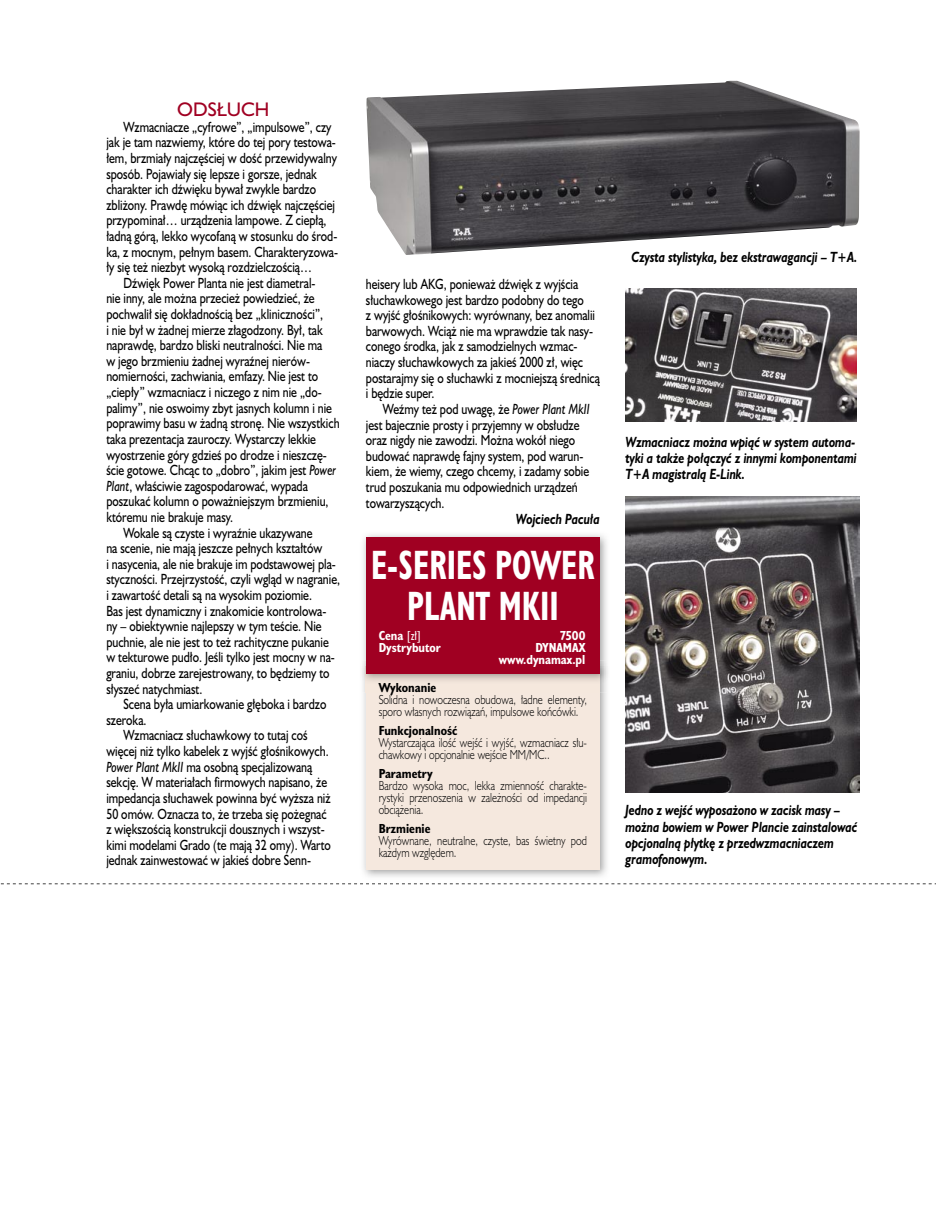
<style>
.page{position:relative;width:936px;height:1212px;background:#fff}
.page>*{position:absolute;margin:0;border:0;box-sizing:border-box;transform-origin:0 0}
.t1{font:700 37.5px "Humanst 521 Cn PL";color:#fff;scale:.8 1}
.t2{font:18px "Humanst 521 PL";color:#a00022}
.t3{font:13.5px/15.6px "Humanst 521 PL";color:#000;scale:.8 1}
.t4{font:italic 700 13.5px/16.2px "Humanst 521 PL";color:#000;scale:.8 1}
.t5{font:300 12px/12px "Humanst 521 Lt PL";color:#000;scale:.8 1}
.t6{font:700 12px/12.1px "Humanst 521 Cn PL";color:#fff;text-align:right}
.t7{font:700 12px "Humanst 521 Cn PL";color:#000}
.s1{font-style:italic}
.s2{font-weight:400}
</style>
<div class="page">
<img style="left:366px;top:81px;width:493px;height:174px">
<img style="left:625px;top:496px;width:234px;height:297px">
<img style="left:625px;top:288px;width:231px;height:134px">
<img style="left:360px;top:692px;width:255px;height:193px">
<div style="left:366px;top:667px;width:234px;height:202px;background:#f5e8de"></div>
<img style="left:363px;top:534px;width:244px;height:127px">
<img style="left:362px;top:661px;width:246px;height:31px">
<img style="left:366px;top:674px;width:234px;height:18px">
<div style="left:366px;top:538px;width:234px;height:136px;background:#a00022"></div>
<svg style="left:1px;top:883px;width:934px;height:1px"></svg>
<h2 class="t2" style="left:177px;top:97px;width:94px">ODSŁUCH</h2>
<p class="t3" style="left:123px;top:119px;width:262px">Wzmacniacze „cyfrowe”, „impulsowe”, czy</p>
<p class="t3" style="left:106px;top:134px;width:288px">jak je tam nazwiemy, które do tej pory testowa-</p>
<p class="t3" style="left:106px;top:150px;width:290px">łem, brzmiały najczęściej w dość przewidywalny</p>
<p class="t3" style="left:106px;top:165px;width:265px">sposób. Pojawiały się lepsze i gorsze, jednak</p>
<p class="t3" style="left:106px;top:181px;width:264px">charakter ich dźwięku bywał zwykle bardzo</p>
<p class="t3" style="left:106px;top:197px;width:287px">zbliżony. Prawdę mówiąc ich dźwięk najczęściej</p>
<p class="t3" style="left:106px;top:212px;width:277px">przypominał… urządzenia lampowe. Z ciepłą,</p>
<p class="t3" style="left:106px;top:228px;width:290px">ładną górą, lekko wycofaną w stosunku do środ-</p>
<p class="t3" style="left:106px;top:243px;width:291px">ka, z mocnym, pełnym basem. Charakteryzowa-</p>
<p class="t3" style="left:106px;top:259px;width:258px">ły się też niezbyt wysoką rozdzielczością…</p>
<p class="t3" style="left:123px;top:275px;width:242px">Dźwięk Power Planta nie jest diametral-</p>
<p class="t3" style="left:106px;top:290px;width:262px">nie inny, ale można przecież powiedzieć, że</p>
<p class="t3" style="left:106px;top:306px;width:272px">pochwalił się dokładnością bez „kliniczności”,</p>
<p class="t3" style="left:106px;top:321px;width:272px">i nie był w żadnej mierze złagodzony. Był, tak</p>
<p class="t3" style="left:106px;top:337px;width:271px">naprawdę, bardzo bliski neutralności. Nie ma</p>
<p class="t3" style="left:106px;top:353px;width:256px">w jego brzmieniu żadnej wyraźnej nierów-</p>
<p class="t3" style="left:106px;top:368px;width:266px">nomierności, zachwiania, emfazy. Nie jest to</p>
<p class="t3" style="left:106px;top:384px;width:271px">„ciepły” wzmacniacz i niczego z nim nie „do-</p>
<p class="t3" style="left:106px;top:399px;width:284px">palimy”, nie oswoimy zbyt jasnych kolumn i nie</p>
<p class="t3" style="left:106px;top:415px;width:293px">poprawimy basu w żadną stronę. Nie wszystkich</p>
<p class="t3" style="left:106px;top:431px;width:264px">taka prezentacja zauroczy. Wystarczy lekkie</p>
<p class="t3" style="left:106px;top:446px;width:277px">wyostrzenie góry gdzieś po drodze i nieszczę-</p>
<p class="t3" style="left:106px;top:462px;width:289px">ście gotowe. Chcąc to „dobro”, jakim jest <span class="s1">Power</span></p>
<p class="t3" style="left:106px;top:478px;width:253px"><span class="s1">Plant</span>, właściwie zagospodarować, wypada</p>
<p class="t3" style="left:106px;top:493px;width:279px">poszukać kolumn o poważniejszym brzmieniu,</p>
<p class="t3" style="left:106px;top:509px;width:160px">któremu nie brakuje masy.</p>
<p class="t3" style="left:123px;top:524px;width:238px">Wokale są czyste i wyraźnie ukazywane</p>
<p class="t3" style="left:106px;top:540px;width:271px">na scenie, nie mają jeszcze pełnych kształtów</p>
<p class="t3" style="left:106px;top:556px;width:288px">i nasycenia, ale nie brakuje im podstawowej pla-</p>
<p class="t3" style="left:106px;top:571px;width:294px">styczności. Przejrzystość, czyli wgląd w nagranie,</p>
<p class="t3" style="left:106px;top:587px;width:259px">i zawartość detali są na wysokim poziomie.</p>
<p class="t3" style="left:106px;top:602px;width:276px">Bas jest dynamiczny i znakomicie kontrolowa-</p>
<p class="t3" style="left:106px;top:618px;width:271px">ny – obiektywnie najlepszy w tym teście. Nie</p>
<p class="t3" style="left:106px;top:634px;width:279px">puchnie, ale nie jest to też rachityczne pukanie</p>
<p class="t3" style="left:106px;top:649px;width:287px">w tekturowe pudło. Jeśli tylko jest mocny w na-</p>
<p class="t3" style="left:106px;top:665px;width:280px">graniu, dobrze zarejestrowany, to będziemy to</p>
<p class="t3" style="left:106px;top:680px;width:121px">słyszeć natychmiast.</p>
<p class="t3" style="left:123px;top:696px;width:255px">Scena była umiarkowanie głęboka i bardzo</p>
<p class="t3" style="left:106px;top:712px;width:52px">szeroka.</p>
<p class="t3" style="left:123px;top:727px;width:232px">Wzmacniacz słuchawkowy to tutaj coś</p>
<p class="t3" style="left:106px;top:743px;width:279px">więcej niż tylko kabelek z wyjść głośnikowych.</p>
<p class="t3" style="left:106px;top:758px;width:259px"><span class="s1">Power Plant MkII</span> ma osobną specjalizowaną</p>
<p class="t3" style="left:106px;top:774px;width:277px">sekcję. W materiałach firmowych napisano, że</p>
<p class="t3" style="left:106px;top:790px;width:282px">impedancja słuchawek powinna być wyższa niż</p>
<p class="t3" style="left:106px;top:805px;width:277px">50 omów. Oznacza to, że trzeba się pożegnać</p>
<p class="t3" style="left:106px;top:821px;width:274px">z większością konstrukcji dousznych i wszyst-</p>
<p class="t3" style="left:106px;top:836px;width:282px">kimi modelami Grado (te mają 32 omy). Warto</p>
<p class="t3" style="left:106px;top:852px;width:257px">jednak zainwestować w jakieś dobre Senn-</p>
<p class="t3" style="left:366px;top:276px;width:294px">heisery lub AKG, ponieważ dźwięk z wyjścia słuchawkowego jest bardzo podobny do tego<br>z wyjść głośnikowych: wyrównany, bez anomalii barwowych. Wciąż nie ma wprawdzie tak nasy&shy;conego środka, jak z samodzielnych wzmac&shy;niaczy słuchawkowych za jakieś 2000 zł, więc postarajmy się o słuchawki z mocniejszą średnicą i będzie super.</p>
<p class="t3" style="left:366px;top:401px;width:281px;text-indent:17px">Weźmy też pod uwagę, że <span class="s1">Power Plant MkII </span>jest bajecznie prosty i przyjemny w obsłudze oraz nigdy nie zawodzi. Można wokół niego budować naprawdę fajny system, pod warun&shy;kiem, że wiemy, czego chcemy, i zadamy sobie trud poszukania mu odpowiednich urządzeń towarzyszących.</p>
<p class="t4" style="left:516px;top:510px;width:107px">Wojciech Pacuła</p>
<h1 class="t1" style="left:371px;top:539px;width:281px">E-SERIES POWER</h1>
<h1 class="t1" style="left:407px;top:580px;width:191px">PLANT MKII</h1>
<p class="t6" style="left:378px;top:629px;width:44px">Cena <span class="s2">[zł]</span></p>
<p class="t6" style="left:560px;top:629px;width:27px">7500</p>
<p class="t6" style="left:378px;top:641px;width:64px">Dystrybutor</p>
<p class="t6" style="left:499px;top:641px;width:88px">DYNAMAX www.dynamax.pl</p>
<p class="t7" style="left:378px;top:679px;width:59px">Wykonanie</p>
<p class="t5" style="left:378px;top:693px;width:262px">Solidna i nowoczesna obudowa, ładne elementy, sporo własnych rozwiązań, impulsowe końcówki.</p>
<p class="t7" style="left:378px;top:722px;width:80px">Funkcjonalność</p>
<p class="t5" style="left:378px;top:736px;width:262px">Wystarczająca ilość wejść i wyjść, wzmacniacz słu&shy;chawkowy i opcjonalnie wejście MM/MC..</p>
<p class="t7" style="left:378px;top:765px;width:55px">Parametry</p>
<p class="t5" style="left:378px;top:779px;width:262px;text-align:justify">Bardzo wysoka moc, lekka zmienność charakte&shy;rystyki przenoszenia w zależności od impedancji obciążenia.</p>
<p class="t7" style="left:378px;top:820px;width:53px">Brzmienie</p>
<p class="t5" style="left:378px;top:834px;width:262px">Wyrównane, neutralne, czyste, bas świetny pod każdym względem.</p>
<p class="t4" style="left:631px;top:248px;width:284px">Czysta stylistyka, bez ekstrawagancji – T+A.</p>
<p class="t4" style="left:625px;top:433px;width:291px">Wzmacniacz można wpiąć w system automa&shy;tyki a także połączyć z innymi komponentami<br>T+A magistralą E-Link.</p>
<p class="t4" style="left:625px;top:802px;width:292px">Jedno z wejść wyposażono w zacisk masy – można bowiem w Power Plancie zainstalować opcjonalną płytkę z przedwzmacniaczem gramofonowym.</p>
</div>
